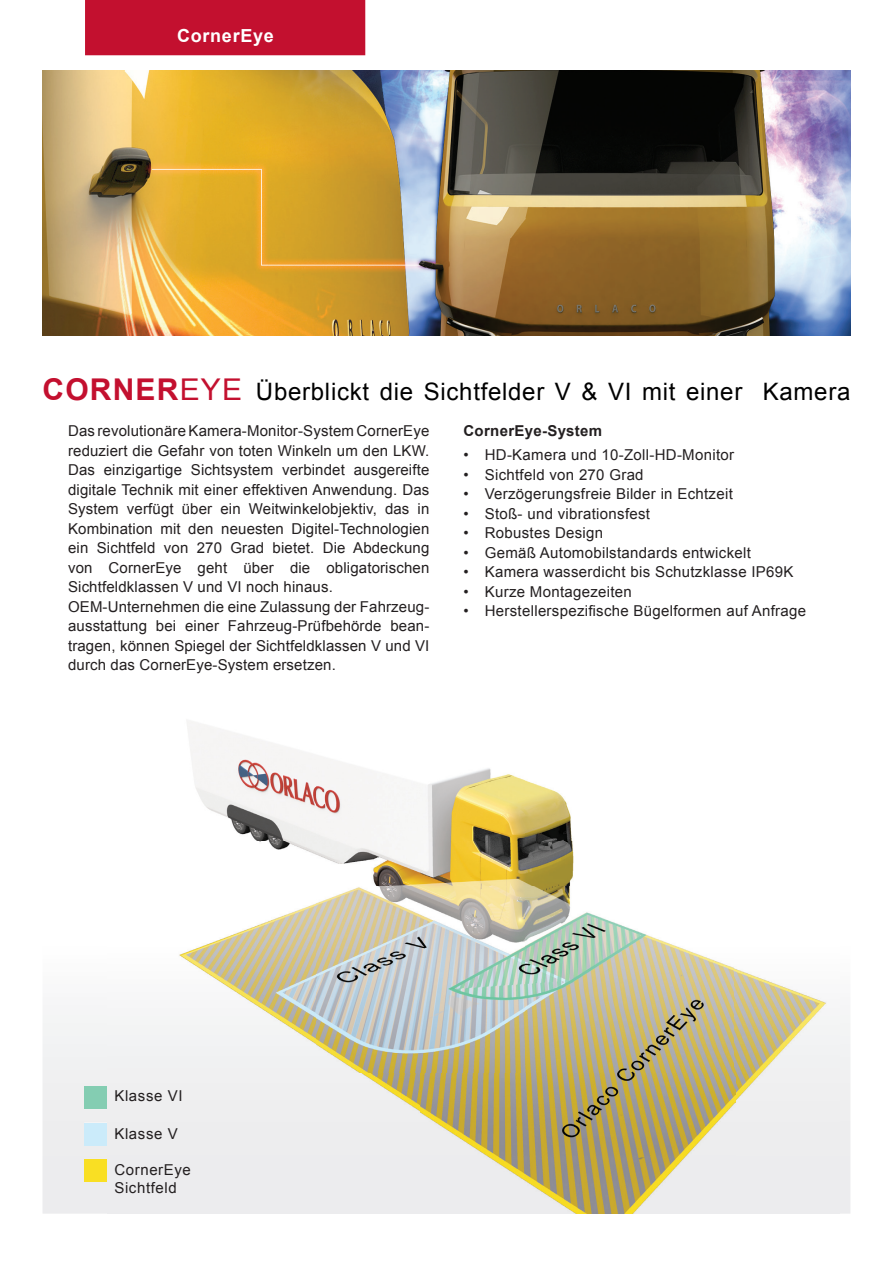
<style>
.page{position:relative;width:893px;height:1263px;background:#fff}
.page>*{position:absolute;margin:0;border:0;box-sizing:border-box;transform-origin:0 0}
.t1{font:24px "Arial";letter-spacing:.03em;color:#000}
.t2{font:700 18px "Arial";letter-spacing:.04em;color:#fff}
.t3{font:15px/19.5px "Arial";letter-spacing:.01em;color:#231f20}
.t4{font:15px/18px "Arial";letter-spacing:.04em;color:#231f20}
.t5{font:700 15px "Arial";letter-spacing:.02em;color:#231f20}
.s1{font-weight:700;font-size:30px;color:#c3102f}
.s2{font-size:30px;color:#c3102f}
</style>
<div class="page">
<div style="left:43px;top:1015px;width:807px;height:199px;background:#eeeeef"></div>
<div style="left:85px;top:0;width:280px;height:55px;background:#c3102f"></div>
<div style="left:84px;top:1086px;width:23px;height:23px;background:#84cdb2"></div>
<div style="left:84px;top:1123px;width:23px;height:22px;background:#cbebfa"></div>
<div style="left:84px;top:1159px;width:23px;height:23px;background:#f9df23"></div>
<img style="left:107px;top:721px;width:732px;height:493px">
<img style="left:43px;top:71px;width:807px;height:265px">
<p class="t2" style="left:177px;top:24px;width:98px">CornerEye</p>
<h1 class="t1" style="left:43px;top:376px;width:809px"><span class="s1">CORNER</span><span class="s2">EYE</span> Überblickt die Sichtfelder V &amp; VI mit einer Kamera</h1>
<p class="t5" style="left:463px;top:421px;width:140px">CornerEye-System</p>
<p class="t3" style="left:463px;top:445px;width:272px">• HD-Kamera und 10-Zoll-HD-Monitor</p>
<p class="t3" style="left:463px;top:465px;width:182px">• Sichtfeld von 270 Grad</p>
<p class="t3" style="left:463px;top:484px;width:271px">• Verzögerungsfreie Bilder in Echtzeit</p>
<p class="t3" style="left:463px;top:504px;width:188px">• Stoß- und vibrationsfest</p>
<p class="t3" style="left:463px;top:523px;width:141px">• Robustes Design</p>
<p class="t3" style="left:463px;top:543px;width:289px">• Gemäß Automobilstandards entwickelt</p>
<p class="t3" style="left:463px;top:562px;width:332px">• Kamera wasserdicht bis Schutzklasse IP69K</p>
<p class="t3" style="left:463px;top:582px;width:170px">• Kurze Montagezeiten</p>
<p class="t3" style="left:463px;top:601px;width:344px">• Herstellerspezifische Bügelformen auf Anfrage</p>
<p class="t3" style="left:68px;top:421px;width:363px">Das revolutionäre Kamera-Monitor-System CornerEye reduziert die Gefahr von toten Winkeln um den LKW.<br>Das einzigartige Sichtsystem verbindet ausgereifte digitale Technik mit einer effektiven Anwendung. Das System verfügt über ein Weitwinkelobjektiv, das in Kombination mit den neuesten Digitel-Technologien ein Sichtfeld von 270 Grad bietet. Die Abdeckung von CornerEye geht über die obligatorischen Sichtfeldklassen V und VI noch hinaus.<br>OEM-Unternehmen die eine Zulassung der Fahrzeug&shy;ausstattung bei einer Fahrzeug-Prüfbehörde bean&shy;tragen, können Spiegel der Sichtfeldklassen V und VI durch das CornerEye-System ersetzen.</p>
<p class="t4" style="left:114px;top:1086px;width:70px">Klasse VI</p>
<p class="t3" style="left:114px;top:1124px;width:65px">Klasse V</p>
<p class="t4" style="left:114px;top:1160px;width:78px">CornerEye<br>Sichtfeld</p>
</div>
